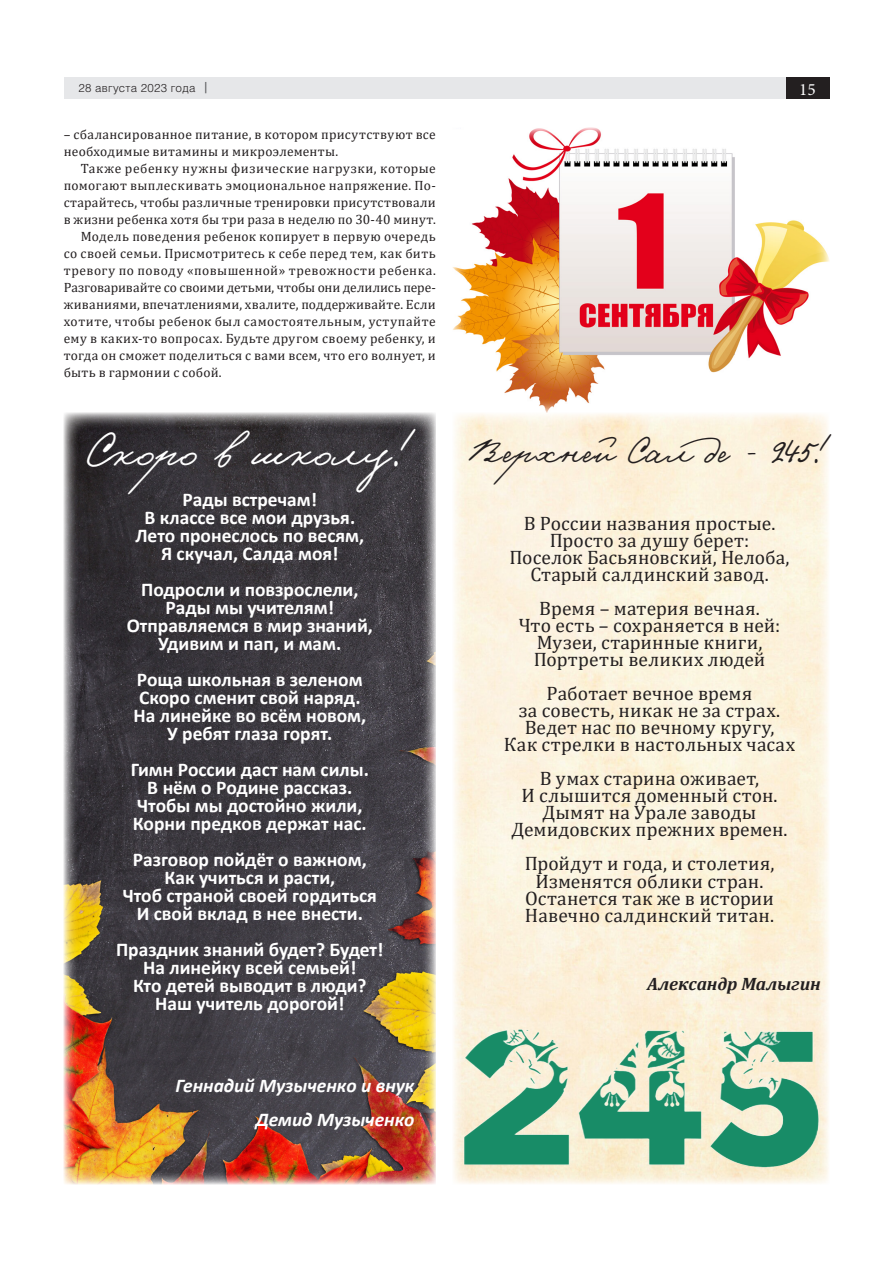
<style>
.page{position:relative;width:893px;height:1263px;background:#fff}
.page>*{position:absolute;margin:0;border:0;box-sizing:border-box;transform-origin:0 0}
.t1{font:49.5px "Gogol";color:#fff}
.тело{font:38.25px "Gogol";letter-spacing:.03em;color:#231f20}
.t2{font:700 19.5px "Calibri";color:#fff}
.тело-2{font:19.5px "Cambria";letter-spacing:.005em;color:#231f20}
.подпись{font:italic 700 19.5px "Calibri";letter-spacing:-.005em;color:#fff}
.подпись-2{font:italic 700 18px "Cambria";letter-spacing:-.005em;color:#231f20}
.t3{font:17.25px "Minion Pro";color:#fff}
.тело-3{font:13.5px/17px "Cambria";letter-spacing:.02em;color:#231f20;text-align:justify}
.t4{font:300 11.55px "Helios";letter-spacing:.02em;color:#231f20}
.s1{font-family:"Franklin Gothic";font-weight:400;font-size:13.5px;color:#57585a}
</style>
<div class="page">
<div style="left:64px;top:77px;width:722px;height:22px;background:#e6e7e9"></div>
<div style="left:786px;top:77px;width:43px;height:22px;background:#231f20"></div>
<img style="left:64px;top:413px;width:372px;height:771px">
<img style="left:453px;top:128px;width:376px;height:1056px">
<img style="left:453px;top:1018px;width:376px;height:161px">
<p class="t4" style="left:79px;top:81px;width:132px">28 августа 2023 года <span class="s1">|</span></p>
<p class="t3" style="left:799px;top:77px;width:18px">15</p>
<p class="тело-3" style="left:64px;top:126px;width:374px">– сбалансированное питание, в котором присутствуют все необходимые витамины и микроэлементы.</p>
<p class="тело-3" style="left:64px;top:160px;width:374px;text-indent:17px">Также ребенку нужны физические нагрузки, которые помогают выплескивать эмоциональное напряжение. По&shy;старайтесь, чтобы различные тренировки присутствовали в жизни ребенка хотя бы три раза в неделю по 30-40 минут.</p>
<p class="тело-3" style="left:64px;top:228px;width:374px;text-indent:17px">Модель поведения ребенок копирует в первую очередь со своей семьи. Присмотритесь к себе перед тем, как бить тревогу по поводу «повышенной» тревожности ребенка.<br>Разговаривайте со своими детьми, чтобы они делились пере&shy;живаниями, впечатлениями, хвалите, поддерживайте. Если хотите, чтобы ребенок был самостоятельным, уступайте ему в каких-то вопросах. Будьте другом своему ребенку, и тогда он сможет поделиться с вами всем, что его волнует, и быть в гармонии с собой.</p>
<p class="t1" style="left:87px;top:419px;width:327px">Скоро в школу!</p>
<p class="t2" style="left:182px;top:486px;width:136px">Рады встречам!</p>
<p class="t2" style="left:144px;top:504px;width:212px">В классе все мои друзья.</p>
<p class="t2" style="left:135px;top:522px;width:230px">Лето пронеслось по весям,</p>
<p class="t2" style="left:161px;top:540px;width:179px">Я скучал, Салда моя!</p>
<p class="t2" style="left:141px;top:576px;width:219px">Подросли и повзрослели,</p>
<p class="t2" style="left:165px;top:594px;width:170px">Рады мы учителям!</p>
<p class="t2" style="left:127px;top:612px;width:248px">Отправляемся в мир знаний,</p>
<p class="t2" style="left:158px;top:630px;width:185px">Удивим и пап, и мам.</p>
<p class="t2" style="left:137px;top:666px;width:227px">Роща школьная в зеленом</p>
<p class="t2" style="left:139px;top:684px;width:223px">Скоро сменит свой наряд.</p>
<p class="t2" style="left:133px;top:702px;width:234px">На линейке во всём новом,</p>
<p class="t2" style="left:167px;top:720px;width:167px">У ребят глаза горят.</p>
<p class="t2" style="left:131px;top:756px;width:240px">Гимн России даст нам силы.</p>
<p class="t2" style="left:147px;top:774px;width:206px">В нём о Родине рассказ.</p>
<p class="t2" style="left:137px;top:792px;width:227px">Чтобы мы достойно жили,</p>
<p class="t2" style="left:133px;top:810px;width:235px">Корни предков держат нас.</p>
<p class="t2" style="left:133px;top:846px;width:235px">Разговор пойдёт о важном,</p>
<p class="t2" style="left:164px;top:864px;width:172px">Как учиться и расти,</p>
<p class="t2" style="left:123px;top:882px;width:256px">Чтоб страной своей гордиться</p>
<p class="t2" style="left:137px;top:900px;width:228px">И свой вклад в нее внести.</p>
<p class="t2" style="left:116px;top:936px;width:269px">Праздник знаний будет? Будет!</p>
<p class="t2" style="left:143px;top:954px;width:215px">На линейку всей семьей!</p>
<p class="t2" style="left:133px;top:972px;width:235px">Кто детей выводит в люди?</p>
<p class="t2" style="left:155px;top:990px;width:191px">Наш учитель дорогой!</p>
<p class="подпись" style="left:176px;top:1071px;width:240px">Геннадий Музыченко и внук</p>
<p class="подпись" style="left:256px;top:1105px;width:160px">Демид Музыченко</p>
<p class="тело" style="left:470px;top:427px;width:361px">Верхней Сал де – 245!</p>
<p class="тело-2" style="left:524px;top:512px;width:253px">В России названия простые.</p>
<p class="тело-2" style="left:550px;top:529px;width:201px">Просто за душу берет:</p>
<p class="тело-2" style="left:509px;top:546px;width:282px">Поселок Басьяновский, Нелоба,</p>
<p class="тело-2" style="left:530px;top:563px;width:240px">Старый салдинский завод.</p>
<p class="тело-2" style="left:539px;top:597px;width:222px">Время – материя вечная.</p>
<p class="тело-2" style="left:519px;top:614px;width:263px">Что есть – сохраняется в ней:</p>
<p class="тело-2" style="left:537px;top:631px;width:227px">Музеи, старинные книги,</p>
<p class="тело-2" style="left:534px;top:648px;width:233px">Портреты великих людей</p>
<p class="тело-2" style="left:547px;top:682px;width:207px">Работает вечное время</p>
<p class="тело-2" style="left:519px;top:699px;width:263px">за совесть, никак не за страх.</p>
<p class="тело-2" style="left:525px;top:716px;width:251px">Ведет нас по вечному кругу,</p>
<p class="тело-2" style="left:504px;top:733px;width:293px">Как стрелки в настольных часах</p>
<p class="тело-2" style="left:540px;top:767px;width:221px">В умах старина оживает,</p>
<p class="тело-2" style="left:521px;top:784px;width:258px">И слышится доменный стон.</p>
<p class="тело-2" style="left:543px;top:801px;width:215px">Дымят на Урале заводы</p>
<p class="тело-2" style="left:511px;top:818px;width:278px">Демидовских прежних времен.</p>
<p class="тело-2" style="left:525px;top:852px;width:251px">Пройдут и года, и столетия,</p>
<p class="тело-2" style="left:536px;top:869px;width:229px">Изменятся облики стран.</p>
<p class="тело-2" style="left:525px;top:886px;width:250px">Останется так же в истории</p>
<p class="тело-2" style="left:525px;top:903px;width:251px">Навечно салдинский титан.</p>
<p class="подпись-2" style="left:647px;top:971px;width:175px">Александр Малыгин</p>
</div>
